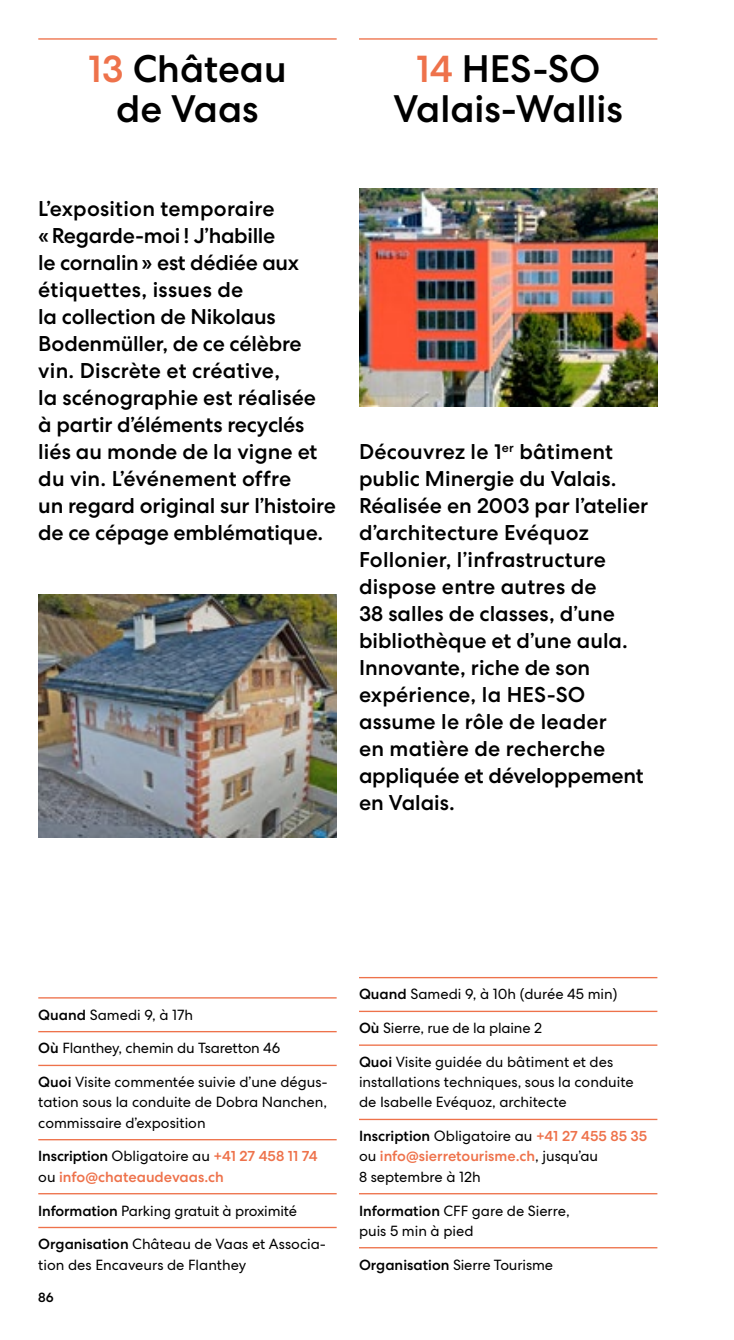
<style>
.page{position:relative;width:734px;height:1340px;background:#fff}
.page>*{position:absolute;margin:0;border:0;box-sizing:border-box;transform-origin:0 0}
.t1{font:500 38.25px/40.5px "Centra No 2";color:#000;text-align:center}
.t2{font:500 21.38px/27px "Centra No 2";color:#000}
.t3{font:14.62px/20.2px "Centra No 2";color:#000}
.t4{font:500 14.62px/20.2px "Centra No 2";color:#ee724b}
.t5{font:500 13.5px "Centra No 2";color:#000}
.s1{color:#ee724b}
.s2{font-weight:500}
.s3{color:#000}
.s4{font-weight:400;color:#000}
.s5{font-weight:500;color:#ee724b}
</style>
<div class="page">
<hr style="left:38px;top:997px;width:298px;height:1px;background:#ee724b">
<hr style="left:38px;top:1030px;width:298px;height:2px;background:#ee724b">
<hr style="left:38px;top:1064px;width:298px;height:2px;background:#ee724b">
<hr style="left:38px;top:1138px;width:298px;height:2px;background:#ee724b">
<hr style="left:38px;top:1192px;width:298px;height:2px;background:#ee724b">
<hr style="left:38px;top:1226px;width:298px;height:2px;background:#ee724b">
<img style="left:38px;top:594px;width:298px;height:243px">
<hr style="left:38px;top:38px;width:298px;height:2px;background:#ee724b">
<hr style="left:359px;top:38px;width:298px;height:2px;background:#ee724b">
<hr style="left:359px;top:976px;width:298px;height:2px;background:#ee724b">
<hr style="left:359px;top:1010px;width:298px;height:2px;background:#ee724b">
<hr style="left:359px;top:1044px;width:298px;height:1px;background:#ee724b">
<hr style="left:359px;top:1118px;width:298px;height:2px;background:#ee724b">
<hr style="left:359px;top:1192px;width:298px;height:2px;background:#ee724b">
<hr style="left:359px;top:1246px;width:298px;height:2px;background:#ee724b">
<img style="left:359px;top:189px;width:298px;height:217px">
<h1 class="t1" style="left:88px;top:48px;width:200px"><span class="s1">13</span> Château de Vaas</h1>
<h1 class="t1" style="left:393px;top:48px;width:231px"><span class="s1">14</span> HES-SO<br>Valais-Wallis</h1>
<p class="t2" style="left:38px;top:195px;width:299px">L’exposition temporaire «Regarde-moi! J’habille<br>le cornalin» est dédiée aux étiquettes, issues de<br>la collection de Nikolaus<br>Bodenmüller, de ce célèbre vin. Discrète et créative,<br>la scénographie est réalisée<br>à partir d’éléments recyclés liés au monde de la vigne et du vin. L’événement offre<br>un regard original sur l’histoire de ce cépage emblématique.</p>
<p class="t2" style="left:359px;top:438px;width:291px">Découvrez le 1<sup>er</sup> bâtiment public Minergie du Valais.<br>Réalisée en 2003 par l’atelier d’architecture Evéquoz<br>Follonier, l’infrastructure dispose entre autres de<br>38 salles de classes, d’une bibliothèque et d’une aula.<br>Innovante, riche de son expérience, la HES-SO assume le rôle de leader<br>en matière de recherche appliquée et développement en Valais.</p>
<p class="t3" style="left:38px;top:1004px;width:156px"><span class="s2">Quand</span> Samedi 9, à 17h</p>
<p class="t3" style="left:38px;top:1038px;width:243px"><span class="s2">Où</span> Flanthey, chemin du Tsaretton 46</p>
<p class="t3" style="left:38px;top:1071px;width:291px;text-align:justify"><span class="s2">Quoi</span> Visite commentée suivie d’une dégus&shy;tation sous la conduite de Dobra Nanchen, commissaire d’exposition</p>
<p class="t4" style="left:38px;top:1146px;width:281px"><span class="s3">Inscription</span> <span class="s4">Obligatoire au</span> +41 27 458 11 74 <span class="s4">ou</span> info@chateaudevaas.ch</p>
<p class="t3" style="left:38px;top:1200px;width:260px"><span class="s2">Information</span> Parking gratuit à proximité</p>
<p class="t3" style="left:38px;top:1233px;width:289px"><span class="s2">Organisation</span> Château de Vaas et Associa&shy;tion des Encaveurs de Flanthey</p>
<p class="t5" style="left:38px;top:1289px;width:17px">86</p>
<p class="t3" style="left:359px;top:984px;width:260px"><span class="s2">Quand</span> Samedi 9, à 10h (durée 45 min)</p>
<p class="t3" style="left:359px;top:1017px;width:184px"><span class="s2">Où</span> Sierre, rue de la plaine 2</p>
<p class="t3" style="left:359px;top:1051px;width:276px"><span class="s2">Quoi</span> Visite guidée du bâtiment et des installations techniques, sous la conduite de Isabelle Evéquoz, architecte</p>
<p class="t3" style="left:359px;top:1125px;width:290px"><span class="s2">Inscription</span> Obligatoire au <span class="s5">+41 27 455 85 35 </span>ou <span class="s5">info@sierretourisme.ch</span>, jusqu’au<br>8 septembre à 12h</p>
<p class="t3" style="left:359px;top:1200px;width:212px"><span class="s2">Information</span> CFF gare de Sierre, puis 5 min à pied</p>
<p class="t3" style="left:359px;top:1254px;width:195px"><span class="s2">Organisation</span> Sierre Tourisme</p>
</div>
